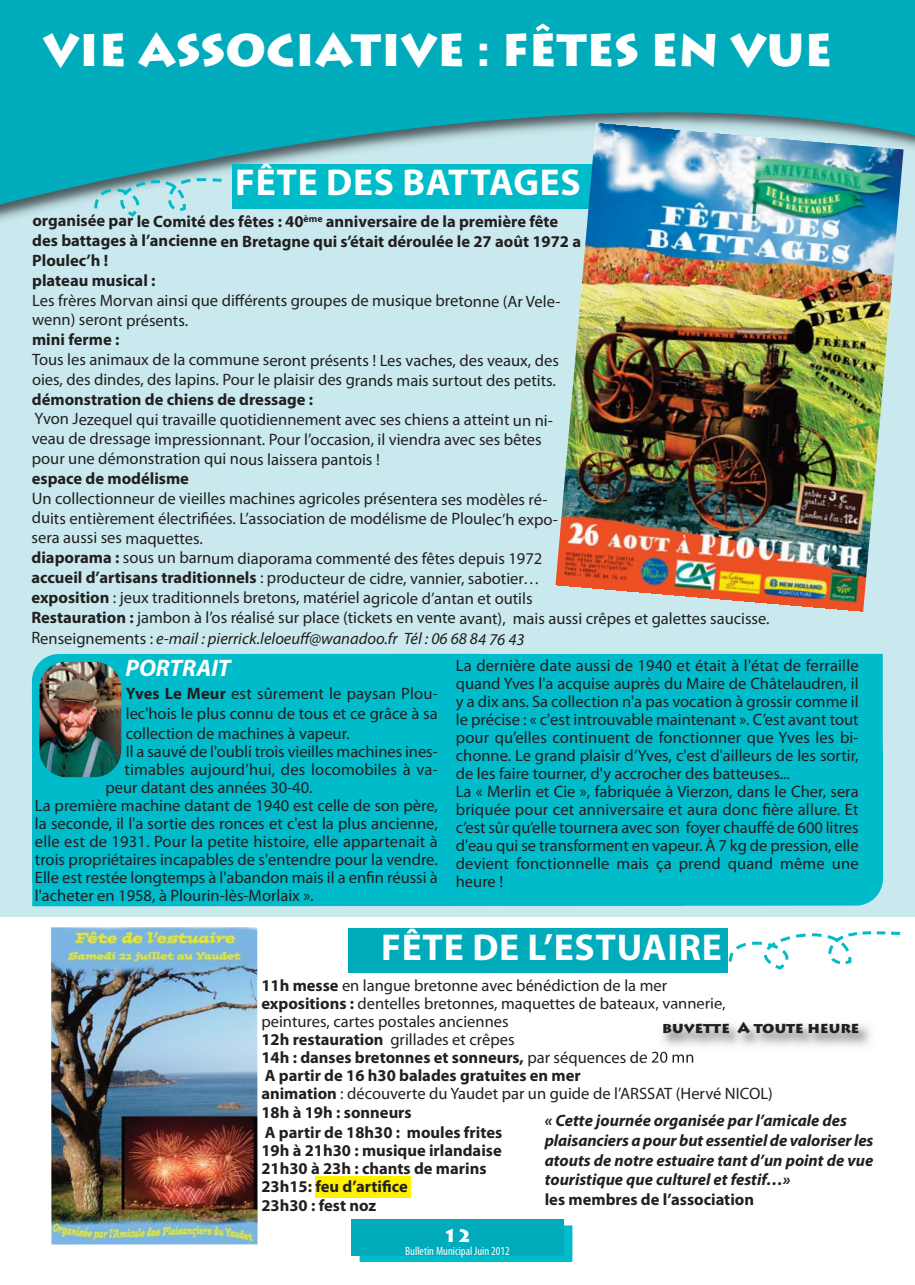
<style>
.page{position:relative;width:915px;height:1285px;background:#fff}
.page>*{position:absolute;margin:0;border:0;box-sizing:border-box;transform-origin:0 0}
.t1{font:900 45px "Lithos Pro";color:#fff}
.t2{font:700 37.5px "Myriad Pro";letter-spacing:.02em;color:#fff}
.t3{font:italic 700 24px "Myriad Pro";color:#fff}
.t4{font:900 18px "Lithos Pro";color:#fff}
.t5{font:16.5px/18px "Myriad Pro";color:#231f20}
.t6{font:700 16.5px/19.6px "Myriad Pro";color:#231f20}
.t7{font:italic 700 16.5px/19.8px "Myriad Pro";color:#231f20}
.t8{font:900 15px "Lithos Pro";color:#231f20}
.t9{font:condensed 12px "Myriad Pro";color:#fff}
.s1{font-weight:700}
.s2{font-style:italic}
</style>
<div class="page">
<div style="left:351px;top:1218px;width:212px;height:37px;background:#00abbc"></div>
<svg style="left:359px;top:1225px;width:213px;height:36px;background:#01b8c8"></svg>
<div style="left:359px;top:1225px;width:204px;height:30px;background:#00abbc"></div>
<div style="left:0;top:59px;width:914px;height:857px;background:#c9e9ee"></div>
<div style="left:315px;top:1175px;width:96px;height:22px;background:#fff200"></div>
<svg style="left:0;top:0;width:914px;height:210px;background:#11acbc"></svg>
<div style="left:458px;top:653px;width:424px;height:148px;background:#00bbca"></div>
<div style="left:480px;top:726px;width:402px;height:179px;background:#00bbca;border-radius:27px"></div>
<div style="left:32px;top:653px;width:473px;height:251px;background:#00bbca;border-radius:27px"></div>
<img style="left:39px;top:662px;width:82px;height:115px;border-radius:27px">
<div style="left:232px;top:164px;width:379px;height:44px;background:#00bbca"></div>
<img style="left:555px;top:124px;width:348px;height:488px">
<img style="left:51px;top:927px;width:206px;height:317px">
<div style="left:347px;top:928px;width:380px;height:44px;background:#00abbc"></div>
<svg style="left:93px;top:160px;width:128px;height:57px"></svg>
<svg style="left:727px;top:916px;width:172px;height:55px"></svg>
<img style="left:643px;top:1008px;width:228px;height:55px">
<h1 class="t1" style="left:43px;top:24px;width:791px">VIE ASSOCIATIVE : FÊTES EN VUE</h1>
<h2 class="t2" style="left:235px;top:169px;width:347px">FÊTE DES BATTAGES</h2>
<p class="t6" style="left:32px;top:213px;width:550px">organisée par le Comité des fêtes : 40<sup>ème</sup> anniversaire de la première fête des battages à l’ancienne en Bretagne qui s’était déroulée le 27 août 1972 a Ploulec’h !<br>plateau musical :</p>
<p class="t5" style="left:32px;top:292px;width:529px;line-height:19.4px">Les frères Morvan ainsi que différents groupes de musique bretonne (Ar Vele&shy;wenn) seront présents.</p>
<p class="t6" style="left:32px;top:331px;width:89px">mini ferme :</p>
<p class="t5" style="left:32px;top:351px;width:528px;line-height:19.8px">Tous les animaux de la commune seront présents ! Les vaches, des veaux, des oies, des dindes, des lapins. Pour le plaisir des grands mais surtout des petits.</p>
<p class="t6" style="left:32px;top:391px;width:282px">démonstration de chiens de dressage :</p>
<p class="t5" style="left:32px;top:411px;width:522px;line-height:19.8px">Yvon Jezequel qui travaille quotidiennement avec ses chiens a atteint un ni&shy;veau de dressage impressionnant. Pour l’occasion, il viendra avec ses bêtes pour une démonstration qui nous laissera pantois !</p>
<p class="t6" style="left:32px;top:470px;width:159px">espace de modélisme</p>
<p class="t5" style="left:31px;top:490px;width:739px;line-height:20px">Un collectionneur de vieilles machines agricoles présentera ses modèles ré-<br>duits entièrement électrifiées. L’association de modélisme de Ploulec’h expo-<br>sera aussi ses maquettes.<br><span class="s1">diaporama :</span> sous un barnum diaporama commenté des fêtes depuis 1972<br><span class="s1">accueil d’artisans traditionnels</span> : producteur de cidre, vannier, sabotier…<br><span class="s1">exposition</span> : jeux traditionnels bretons, matériel agricole d’antan et outils<br><span class="s1">Restauration :</span> jambon à l’os réalisé sur place (tickets en vente avant), mais aussi crêpes et galettes saucisse.<br>Renseignements : <span class="s2">e-mail : pierrick.leloeuff@wanadoo.fr Tél : 06 68 84 76 43</span></p>
<h3 class="t3" style="left:125px;top:659px;width:106px">PORTRAIT</h3>
<p class="t5" style="left:126px;top:685px;width:313px;line-height:19.8px;text-align:justify"><span class="s1">Yves Le Meur</span> est sûrement le paysan Plou&shy;lec'hois le plus connu de tous et ce grâce à sa collection de machines à vapeur.</p>
<p class="t5" style="left:126px;top:743px;width:313px">Il a sauvé de l'oubli trois vieilles machines ines-</p>
<p class="t5" style="left:124px;top:761px;width:315px">timables aujourd’hui, des locomobiles à va-</p>
<p class="t5" style="left:105px;top:779px;width:209px">peur datant des années 30-40.</p>
<p class="t5" style="left:35px;top:797px;width:404px">La première machine datant de 1940 est celle de son père,</p>
<p class="t5" style="left:35px;top:815px;width:404px">la seconde, il l'a sortie des ronces et c'est la plus ancienne,</p>
<p class="t5" style="left:35px;top:833px;width:404px">elle est de 1931. Pour la petite histoire, elle appartenait à</p>
<p class="t5" style="left:35px;top:851px;width:404px">trois propriétaires incapables de s'entendre pour la vendre.</p>
<p class="t5" style="left:35px;top:869px;width:404px">Elle est restée longtemps à l'abandon mais il a enfin réussi à</p>
<p class="t5" style="left:35px;top:887px;width:280px">l'acheter en 1958, à Plourin-lès-Morlaix ».</p>
<p class="t5" style="left:455px;top:657px;width:404px">La dernière date aussi de 1940 et était à l'état de ferraille quand Yves l'a acquise auprès du Maire de Châtelaudren, il y a dix ans. Sa collection n'a pas vocation à grossir comme il le précise : « c'est introuvable maintenant ». C’est avant tout pour qu’elles continuent de fonctionner que Yves les bi&shy;chonne. Le grand plaisir d’Yves, c'est d'ailleurs de les sortir, de les faire tourner, d'y accrocher des batteuses...<br>La « Merlin et Cie », fabriquée à Vierzon, dans le Cher, sera briquée pour cet anniversaire et aura donc fière allure. Et c’est sûr qu’elle tournera avec son foyer chauffé de 600 litres d'eau qui se transforment en vapeur. À 7 kg de pression, elle devient fonctionnelle mais ça prend quand même une heure !</p>
<h2 class="t2" style="left:381px;top:932px;width:342px">FÊTE DE L’ESTUAIRE</h2>
<p class="t5" style="left:261px;top:977px;width:513px"><span class="s1">11h messe</span> en langue bretonne avec bénédiction de la mer<br><span class="s1">expositions :</span> dentelles bretonnes, maquettes de bateaux, vannerie, peintures, cartes postales anciennes<br><span class="s1">12h restauration</span> grillades et crêpes<br><span class="s1">14h : danses bretonnes et sonneurs,</span> par séquences de 20 mn<br><span class="s1">A partir de 16 h30 balades gratuites en mer<br>animation</span> : découverte du Yaudet par un guide de l’ARSSAT (Hervé NICOL)</p>
<p class="t6" style="left:261px;top:1104px;width:242px">18h à 19h : sonneurs<br>A partir de 18h30 : moules frites</p>
<p class="t6" style="left:261px;top:1142px;width:242px;line-height:18px">19h à 21h30 : musique irlandaise<br>21h30 à 23h : chants de marins<br>23h15: feu d’artifice</p>
<p class="t6" style="left:261px;top:1196px;width:116px">23h30 : fest noz</p>
<p class="t8" style="left:662px;top:1019px;width:199px">buvette A toute heure</p>
<p class="t7" style="left:544px;top:1111px;width:330px">« Cette journée organisée par l’amicale des plaisanciers a pour but essentiel de valoriser les atouts de notre estuaire tant d’un point de vue touristique que culturel et festif…»</p>
<p class="t6" style="left:544px;top:1190px;width:211px">les membres de l’association</p>
<p class="t4" style="left:442px;top:1224px;width:31px">12</p>
<p class="t9" style="left:405px;top:1243px;width:106px">Bulletin Municipal Juin 2012</p>
</div>
